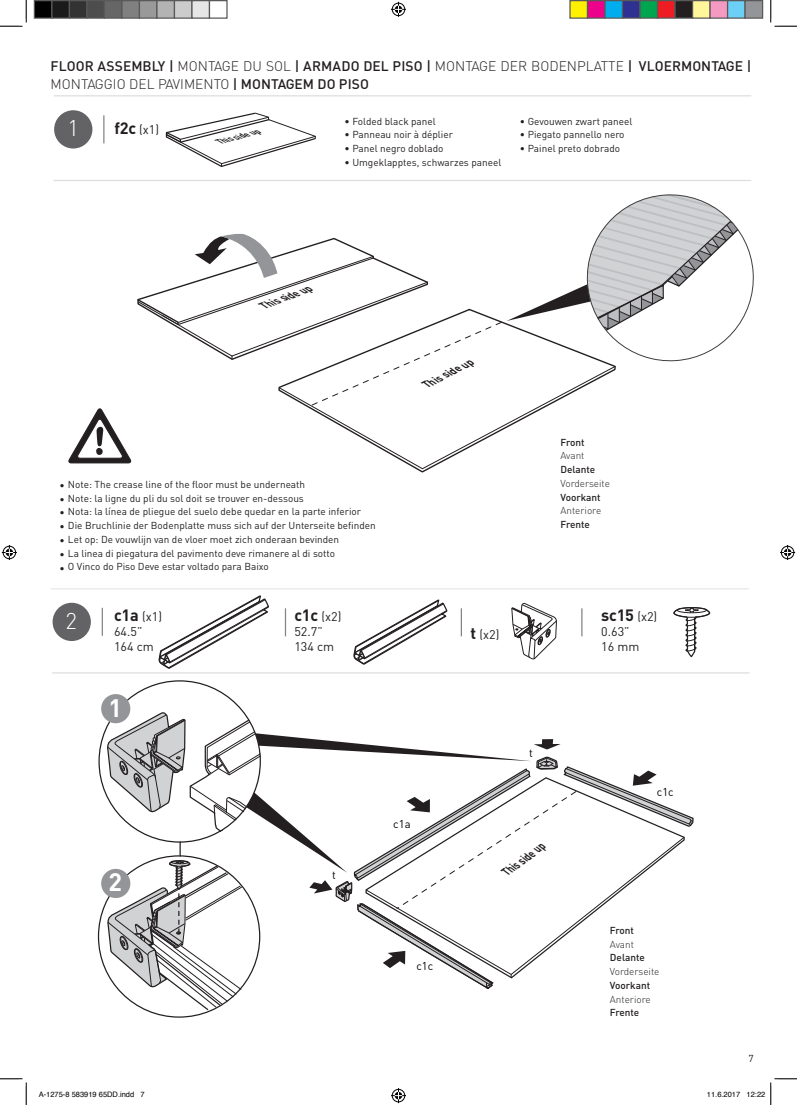
<style>
.page{position:relative;width:797px;height:1105px;background:#fff}
.page>*{position:absolute;margin:0;border:0;box-sizing:border-box;transform-origin:0 0}
.t1{font:700 25px "DIN Pro";color:#fff}
.t2{font:300 22.5px "DIN Pro";color:#fff}
.t3{font:700 16.25px "DIN Pro";color:#231f20}
.t4{font:500 13.75px/17.5px "DIN Pro";letter-spacing:.005em;color:#231f20}
.t5{font:12.5px/15px "DIN Pro";color:#231f20}
.t6{font:italic 700 12.12px "DIN Pro";color:#231f20;scale:.74 1}
.t7{font:11.25px "DIN Pro";color:#040503}
.t8{font:italic 700 10.88px "DIN Pro";color:#231f20;scale:.92 1}
.t9{font:italic 700 10.38px "DIN Pro";color:#231f20;scale:.94 1}
.t10{font:10px "DIN Pro";color:#231f20}
.t11{font:500 10px "DIN Pro";color:#231f20}
.t12{font:300 10px "DIN Pro";color:#231f20}
.t13{font:italic 700 7.75px "DIN Pro";color:#231f20}
.t14{font:7.5px "Helvetica";color:#000}
.s1{font-weight:300}
.s2{font-weight:700;font-size:16.25px}
.s3{font-weight:400;font-size:12.5px}
</style>
<div class="page">
<svg style="left:165px;top:112px;width:151px;height:55px"></svg>
<hr style="left:51px;top:588px;width:697px;height:1px;background:#e7e8e9">
<div style="left:53px;top:603px;width:38px;height:38px;background:#636366;border-radius:50%"></div>
<hr style="left:52px;top:672px;width:697px;height:1px;background:#dcdddf">
<svg style="left:102px;top:608px;width:1px;height:28px"></svg>
<hr style="left:54px;top:95px;width:696px;height:1px;background:#dcdddf">
<hr style="left:54px;top:180px;width:696px;height:1px;background:#dcdddf">
<div style="left:54px;top:110px;width:38px;height:39px;background:#636366;border-radius:50%"></div>
<svg style="left:103px;top:115px;width:1px;height:28px"></svg>
<svg style="left:68px;top:194px;width:686px;height:275px"></svg>
<div style="left:101px;top:694px;width:29px;height:29px;background:#939598;border-radius:50%"></div>
<div style="left:101px;top:869px;width:29px;height:29px;background:#939598;border-radius:50%"></div>
<svg style="left:511px;top:589px;width:46px;height:71px"></svg>
<svg style="left:353px;top:599px;width:95px;height:66px"></svg>
<svg style="left:159px;top:595px;width:110px;height:74px"></svg>
<svg style="left:285px;top:608px;width:1px;height:28px"></svg>
<svg style="left:461px;top:608px;width:1px;height:28px"></svg>
<svg style="left:581px;top:608px;width:1px;height:28px"></svg>
<svg style="left:673px;top:607px;width:38px;height:51px"></svg>
<svg style="left:0;top:0;width:27px;height:27px"></svg>
<svg style="left:0;top:1078px;width:27px;height:27px"></svg>
<svg style="left:770px;top:0;width:27px;height:27px"></svg>
<svg style="left:391px;top:2px;width:15px;height:15px"></svg>
<svg style="left:391px;top:1088px;width:15px;height:15px"></svg>
<svg style="left:2px;top:545px;width:15px;height:15px"></svg>
<svg style="left:780px;top:545px;width:15px;height:15px"></svg>
<div style="left:34px;top:1px;width:18px;height:17px;background:#000"></div>
<div style="left:34px;top:0;width:18px;height:19px;border:1px solid #595959"></div>
<div style="left:52px;top:1px;width:17px;height:17px;background:#1a1a1a"></div>
<div style="left:51px;top:0;width:19px;height:19px;border:1px solid #595959"></div>
<div style="left:69px;top:1px;width:18px;height:17px;background:#333"></div>
<div style="left:69px;top:0;width:19px;height:19px;border:1px solid #595959"></div>
<div style="left:87px;top:1px;width:17px;height:17px;background:#4d4d4d"></div>
<div style="left:86px;top:0;width:19px;height:19px;border:1px solid #595959"></div>
<div style="left:104px;top:1px;width:18px;height:17px;background:#666"></div>
<div style="left:104px;top:0;width:18px;height:19px;border:1px solid #595959"></div>
<div style="left:122px;top:1px;width:17px;height:17px;background:#808080"></div>
<div style="left:121px;top:0;width:19px;height:19px;border:1px solid #595959"></div>
<div style="left:139px;top:1px;width:18px;height:17px;background:#999"></div>
<div style="left:139px;top:0;width:19px;height:19px;border:1px solid #595959"></div>
<div style="left:157px;top:1px;width:17px;height:17px;background:#b3b3b3"></div>
<div style="left:156px;top:0;width:19px;height:19px;border:1px solid #595959"></div>
<div style="left:174px;top:1px;width:18px;height:17px;background:#ccc"></div>
<div style="left:174px;top:0;width:18px;height:19px;border:1px solid #595959"></div>
<div style="left:192px;top:1px;width:17px;height:17px;background:#e6e6e6"></div>
<div style="left:191px;top:0;width:19px;height:19px;border:1px solid #595959"></div>
<div style="left:209px;top:0;width:19px;height:19px;border:1px solid #595959"></div>
<div style="left:570px;top:1px;width:17px;height:17px;background:#fff101"></div>
<div style="left:569px;top:0;width:19px;height:19px;border:1px solid #595959"></div>
<div style="left:587px;top:1px;width:18px;height:17px;background:#ed028c"></div>
<div style="left:587px;top:0;width:18px;height:19px;border:1px solid #595959"></div>
<div style="left:605px;top:1px;width:17px;height:17px;background:#00aeef"></div>
<div style="left:604px;top:0;width:19px;height:19px;border:1px solid #595959"></div>
<div style="left:622px;top:1px;width:18px;height:17px;background:#2e3092"></div>
<div style="left:622px;top:0;width:18px;height:19px;border:1px solid #595959"></div>
<div style="left:640px;top:1px;width:17px;height:17px;background:#00a54f"></div>
<div style="left:639px;top:0;width:19px;height:19px;border:1px solid #595959"></div>
<div style="left:657px;top:1px;width:18px;height:17px;background:#ee1d23"></div>
<div style="left:657px;top:0;width:18px;height:19px;border:1px solid #595959"></div>
<div style="left:675px;top:1px;width:17px;height:17px;background:#231f20"></div>
<div style="left:674px;top:0;width:19px;height:19px;border:1px solid #595959"></div>
<div style="left:692px;top:1px;width:18px;height:17px;background:#fff79a"></div>
<div style="left:692px;top:0;width:18px;height:19px;border:1px solid #595959"></div>
<div style="left:710px;top:1px;width:17px;height:17px;background:#f499c2"></div>
<div style="left:709px;top:0;width:19px;height:19px;border:1px solid #595959"></div>
<div style="left:727px;top:1px;width:18px;height:17px;background:#6bcff6"></div>
<div style="left:727px;top:0;width:18px;height:19px;border:1px solid #595959"></div>
<div style="left:745px;top:1px;width:17px;height:17px;background:#939598"></div>
<div style="left:744px;top:0;width:19px;height:19px;border:1px solid #595959"></div>
<svg style="left:770px;top:1078px;width:27px;height:27px"></svg>
<svg style="left:107px;top:700px;width:587px;height:318px"></svg>
<h3 class="t4" style="left:51px;top:57px;width:702px">FLOOR ASSEMBLY | <span class="s1">MONTAGE DU SOL</span> | ARMADO DEL PISO | <span class="s1">MONTAGE DER BODENPLATTE</span> | VLOERMONTAGE |<br><span class="s1">MONTAGGIO DEL PAVIMENTO</span> | MONTAGEM DO PISO</h3>
<h2 class="t2" style="left:67px;top:113px;width:13px">1</h2>
<p class="t5" style="left:115px;top:122px;width:46px"><span class="s2">f2c</span> (x1)</p>
<p class="t13" style="left:218px;top:137px;width:45px;rotate:-16deg">This side up</p>
<p class="t10" style="left:344px;top:114px;width:93px">• Folded black panel</p>
<p class="t10" style="left:344px;top:128px;width:110px">• Panneau noir à déplier</p>
<p class="t10" style="left:344px;top:142px;width:100px">• Panel negro doblado</p>
<p class="t10" style="left:344px;top:155px;width:158px">• Umgeklapptes, schwarzes paneel</p>
<p class="t10" style="left:520px;top:114px;width:114px">• Gevouwen zwart paneel</p>
<p class="t10" style="left:520px;top:128px;width:106px">• Piegato pannello nero</p>
<p class="t10" style="left:520px;top:142px;width:102px">• Painel preto dobrado</p>
<p class="t9" style="left:261px;top:299px;width:57px;rotate:-21deg">This side up</p>
<p class="t10" style="left:60px;top:477px;width:247px">• Note: The crease line of the floor must be underneath</p>
<p class="t10" style="left:60px;top:491px;width:246px">• Note: la ligne du pli du sol doit se trouver en-dessous</p>
<p class="t10" style="left:60px;top:505px;width:303px">• Nota: la línea de pliegue del suelo debe quedar en la parte inferior</p>
<p class="t10" style="left:60px;top:519px;width:318px">• Die Bruchlinie der Bodenplatte muss sich auf der Unterseite befinden</p>
<p class="t10" style="left:60px;top:532px;width:281px">• Let op: De vouwlijn van de vloer moet zich onderaan bevinden</p>
<p class="t10" style="left:60px;top:546px;width:277px">• La linea di piegatura del pavimento deve rimanere al di sotto</p>
<p class="t10" style="left:60px;top:560px;width:211px">• O Vinco do Piso Deve estar voltado para Baixo</p>
<h2 class="t2" style="left:65px;top:605px;width:13px">2</h2>
<p class="t5" style="left:114px;top:608px;width:49px"><span class="s2">c1a</span> (x1)<br>64.5”<br>164 cm</p>
<p class="t5" style="left:294px;top:608px;width:49px"><span class="s2">c1c</span> (x2)<br>52.7”<br>134 cm</p>
<h1 class="t1" style="left:108px;top:690px;width:15px">1</h1>
<p class="t8" style="left:422px;top:378px;width:60px;rotate:-27deg">This side up</p>
<p class="t5" style="left:470px;top:626px;width:30px"><span class="s2">t</span> (x2)</p>
<p class="t7" style="left:393px;top:816px;width:19px">c1a</p>
<p class="t11" style="left:560px;top:435px;width:26px">Front</p>
<p class="t12" style="left:560px;top:449px;width:25px">Avant</p>
<p class="t11" style="left:560px;top:463px;width:36px">Delante</p>
<p class="t12" style="left:560px;top:476px;width:51px">Vorderseite</p>
<p class="t11" style="left:560px;top:490px;width:42px">Voorkant</p>
<p class="t12" style="left:560px;top:504px;width:42px">Anteriore</p>
<p class="t11" style="left:560px;top:518px;width:31px">Frente</p>
<h3 class="t3" style="left:601px;top:604px;width:58px">sc15 <span class="s3">(x2)</span></h3>
<p class="t5" style="left:601px;top:623px;width:40px">0.63”<br>16 mm</p>
<p class="t7" style="left:529px;top:745px;width:5px">t</p>
<h1 class="t1" style="left:108px;top:865px;width:15px">2</h1>
<p class="t7" style="left:332px;top:867px;width:5px">t</p>
<p class="t6" style="left:500px;top:866px;width:67px;rotate:-36deg">This side up</p>
<p class="t11" style="left:610px;top:923px;width:26px">Front</p>
<p class="t12" style="left:610px;top:937px;width:25px">Avant</p>
<p class="t11" style="left:610px;top:951px;width:36px">Delante</p>
<p class="t12" style="left:610px;top:965px;width:51px">Vorderseite</p>
<p class="t11" style="left:610px;top:978px;width:42px">Voorkant</p>
<p class="t12" style="left:610px;top:992px;width:42px">Anteriore</p>
<p class="t11" style="left:610px;top:1006px;width:31px">Frente</p>
<p class="t10" style="left:748px;top:1052px;width:7px">7</p>
<p class="t14" style="left:39px;top:1089px;width:107px">A-1275-8 583919 65DD.indd 7</p>
<p class="t14" style="left:707px;top:1089px;width:60px">11.6.2017 12:22</p>
</div>
